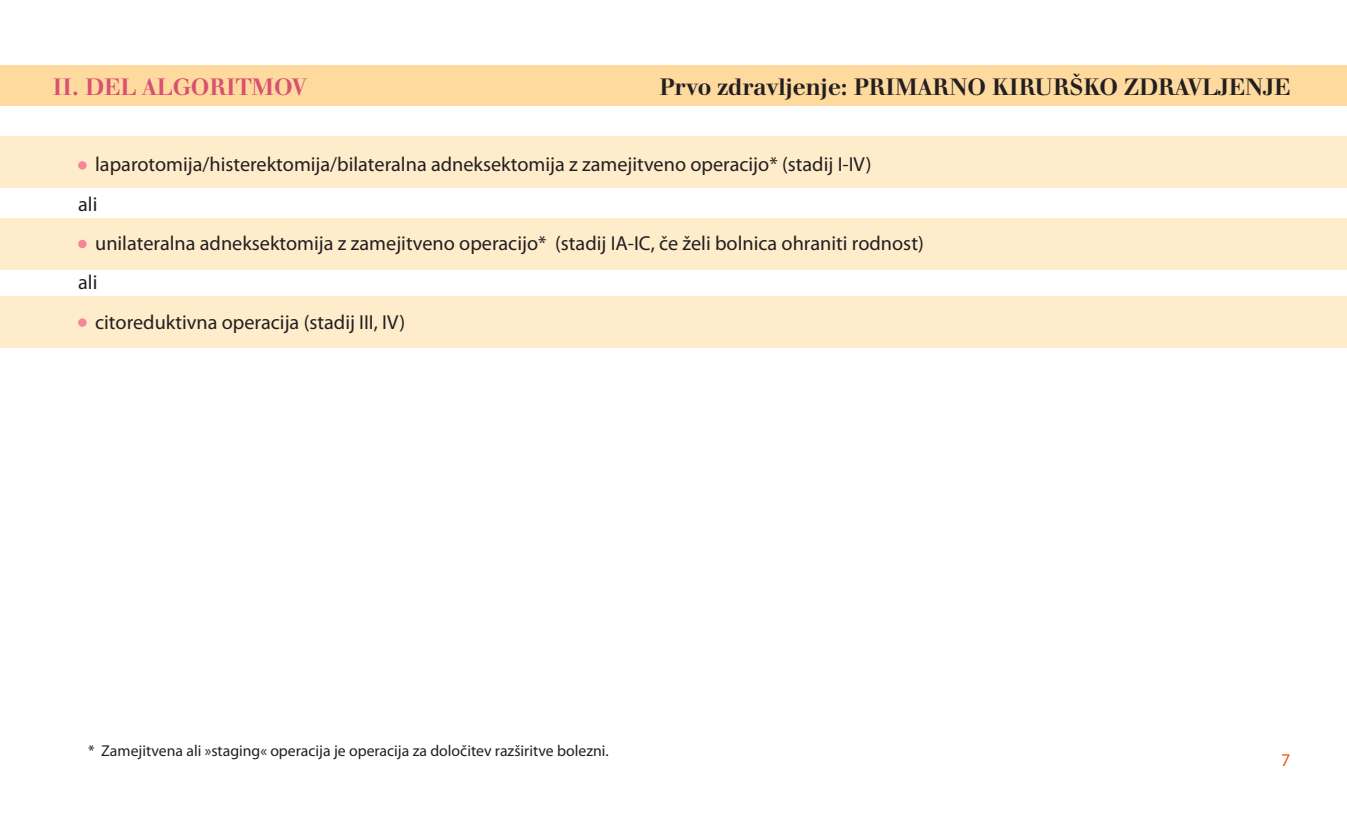
<style>
.page{position:relative;width:1347px;height:839px;background:#fff}
.page>*{position:absolute;margin:0;border:0;box-sizing:border-box;transform-origin:0 0}
.t1{font:500 24.75px "Walbaum Buc TEE";color:#231f20}
.t2{font:500 24.75px "Walbaum Buc TEE";color:#d95172}
.t3{font:20.25px/39.4px "Myriad Pro";color:#231f20}
.t4{font:18px "Myriad Pro";color:#f15921}
.t5{font:15.75px "Myriad Pro";color:#231f20}
</style>
<div class="page">
<div style="left:0;top:66px;width:1347px;height:40px;background:#feda9e"></div>
<div style="left:0;top:137px;width:1347px;height:51px;background:#feeccb"></div>
<div style="left:0;top:218px;width:1347px;height:52px;background:#feeccb"></div>
<div style="left:0;top:296px;width:1347px;height:52px;background:#feeccb"></div>
<div style="left:78px;top:161px;width:9px;height:8px;background:#f3869a;border-radius:50%"></div>
<div style="left:78px;top:240px;width:9px;height:8px;background:#f3869a;border-radius:50%"></div>
<div style="left:78px;top:318px;width:9px;height:9px;background:#f3869a;border-radius:50%"></div>
<p class="t2" style="left:53px;top:73px;width:255px">II. DEL ALGORITMOV</p>
<p class="t1" style="left:659px;top:73px;width:632px">Prvo zdravljenje: PRIMARNO KIRURŠKO ZDRAVLJENJE</p>
<p class="t3" style="left:78px;top:144px;width:795px;text-indent:17px">laparotomija/histerektomija/bilateralna adneksektomija z zamejitveno operacijo* (stadij I-IV) ali</p>
<p class="t3" style="left:95px;top:223px;width:830px">unilateralna adneksektomija z zamejitveno operacijo* (stadij IA-IC, če želi bolnica ohraniti rodnost)</p>
<p class="t3" style="left:78px;top:262px;width:21px">ali</p>
<p class="t3" style="left:95px;top:302px;width:312px">citoreduktivna operacija (stadij III, IV)</p>
<p class="t5" style="left:88px;top:740px;width:522px">* Zamejitvena ali »staging« operacija je operacija za določitev razširitve bolezni.</p>
<p class="t4" style="left:1281px;top:748px;width:11px">7</p>
</div>
